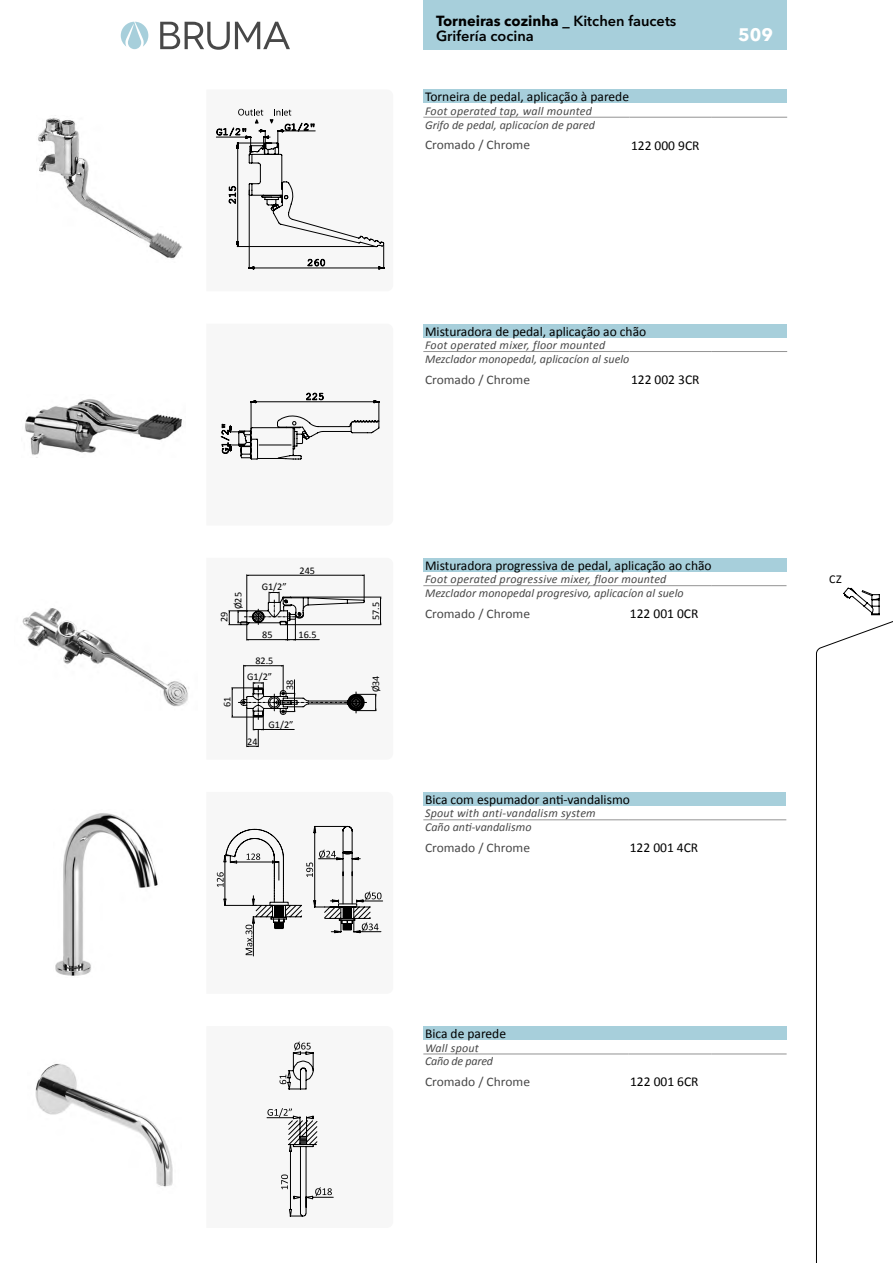
<style>
.page{position:relative;width:893px;height:1263px;background:#fff}
.page>*{position:absolute;margin:0;border:0;box-sizing:border-box;transform-origin:0 0}
.t1{font:700 18px "Avenir Next LT Pro";color:#fff}
.t2{font:600 14.55px/15px "Avenir Next LT Pro";color:#000}
.t3{font:13.5px "Calibri";color:#000}
.t4{font:13.05px "Calibri";color:#484848;scale:1.04 1}
.t5{font:italic 12px/14px "Calibri";letter-spacing:.005em;color:#484848}
.t6{font:italic 12px/14px "Calibri";letter-spacing:-.015em;color:#484848}
.t7{font:12px "Calibri";color:#000}
.t8{font:10.2px "Calibri";color:#000}
.s1{font-weight:700}
</style>
<div class="page">
<div style="left:424px;top:0;width:363px;height:50px;background:#a7cfdb"></div>
<svg style="left:160px;top:22px;width:130px;height:28px"></svg>
<svg style="left:121px;top:22px;width:27px;height:27px"></svg>
<svg style="left:816px;top:615px;width:77px;height:648px"></svg>
<svg style="left:843px;top:587px;width:37px;height:28px"></svg>
<div style="left:423px;top:324px;width:364px;height:14px;background:#a7cfdb"></div>
<hr style="left:423px;top:351px;width:206px;height:1px;background:#939393">
<hr style="left:629px;top:351px;width:83px;height:1px;background:#939393">
<hr style="left:712px;top:351px;width:75px;height:1px;background:#939393">
<img style="left:25px;top:399px;width:157px;height:59px">
<svg style="left:220px;top:392px;width:160px;height:68px"></svg>
<img style="left:22px;top:608px;width:167px;height:99px">
<div style="left:423px;top:558px;width:363px;height:14px;background:#a7cfdb"></div>
<hr style="left:423px;top:585px;width:205px;height:1px;background:#939393">
<hr style="left:628px;top:585px;width:83px;height:1px;background:#939393">
<hr style="left:711px;top:585px;width:75px;height:1px;background:#939393">
<svg style="left:228px;top:574px;width:154px;height:174px"></svg>
<div style="left:423px;top:89px;width:364px;height:14px;background:#a7cfdb"></div>
<hr style="left:423px;top:117px;width:206px;height:1px;background:#939393">
<hr style="left:629px;top:117px;width:83px;height:1px;background:#939393">
<hr style="left:712px;top:117px;width:75px;height:1px;background:#939393">
<img style="left:38px;top:115px;width:144px;height:144px">
<svg style="left:215px;top:108px;width:170px;height:162px"></svg>
<div style="left:423px;top:792px;width:363px;height:14px;background:#a7cfdb"></div>
<hr style="left:423px;top:819px;width:205px;height:1px;background:#939393">
<hr style="left:628px;top:819px;width:83px;height:1px;background:#939393">
<hr style="left:711px;top:819px;width:75px;height:1px;background:#939393">
<img style="left:55px;top:813px;width:103px;height:163px">
<svg style="left:216px;top:825px;width:168px;height:132px"></svg>
<div style="left:423px;top:1026px;width:364px;height:14px;background:#a7cfdb"></div>
<hr style="left:423px;top:1054px;width:205px;height:1px;background:#939393">
<hr style="left:628px;top:1054px;width:83px;height:1px;background:#939393">
<hr style="left:711px;top:1054px;width:76px;height:1px;background:#939393">
<img style="left:35px;top:1064px;width:138px;height:123px">
<svg style="left:266px;top:1041px;width:68px;height:176px"></svg>
<p class="t2" style="left:436px;top:13px;width:242px"><span class="s1">Torneiras cozinha _</span> Kitchen faucets<br>Grifería cocina</p>
<p class="t3" style="left:425px;top:88px;width:206px">Torneira de pedal, aplicação à parede</p>
<p class="t5" style="left:425px;top:103px;width:172px">Foot operated tap, wall mounted<br>Grifo de pedal, aplicacíon de pared</p>
<p class="t4" style="left:425px;top:137px;width:102px">Cromado / Chrome</p>
<p class="t3" style="left:631px;top:137px;width:70px">122 000 9CR</p>
<h1 class="t1" style="left:738px;top:24px;width:36px">509</h1>
<p class="t3" style="left:425px;top:323px;width:223px">Misturadora de pedal, aplicação ao chão</p>
<p class="t5" style="left:425px;top:338px;width:206px">Foot operated mixer, floor mounted<br>Mezclador monopedal, aplicacíon al suelo</p>
<p class="t4" style="left:425px;top:371px;width:102px">Cromado / Chrome</p>
<p class="t3" style="left:631px;top:371px;width:70px">122 002 3CR</p>
<p class="t8" style="left:232px;top:609px;width:19px;rotate:-90deg">Ø25</p>
<p class="t8" style="left:218px;top:622px;width:12px;rotate:-90deg">29</p>
<p class="t8" style="left:262px;top:580px;width:26px">G1/2”</p>
<p class="t8" style="left:300px;top:564px;width:17px">245</p>
<p class="t8" style="left:262px;top:628px;width:12px">85</p>
<p class="t8" style="left:298px;top:628px;width:20px">16.5</p>
<p class="t8" style="left:255px;top:654px;width:20px">82.5</p>
<p class="t8" style="left:221px;top:707px;width:12px;rotate:-90deg">61</p>
<p class="t8" style="left:247px;top:670px;width:26px">G1/2”</p>
<p class="t8" style="left:268px;top:718px;width:26px">G1/2”</p>
<p class="t8" style="left:283px;top:690px;width:12px;rotate:-90deg">38</p>
<p class="t8" style="left:247px;top:735px;width:12px">24</p>
<p class="t8" style="left:369px;top:620px;width:20px;rotate:-90deg">57.5</p>
<p class="t8" style="left:369px;top:692px;width:19px;rotate:-90deg">Ø34</p>
<p class="t3" style="left:425px;top:557px;width:288px">Misturadora progressiva de pedal, aplicação ao chão</p>
<p class="t5" style="left:425px;top:572px;width:260px">Foot operated progressive mixer, floor mounted<br>Mezclador monopedal progresivo, aplicacíon al suelo</p>
<p class="t4" style="left:425px;top:605px;width:102px">Cromado / Chrome</p>
<p class="t3" style="left:630px;top:605px;width:70px">122 001 0CR</p>
<p class="t3" style="left:425px;top:791px;width:206px">Bica com espumador anti-vandalismo</p>
<p class="t5" style="left:425px;top:806px;width:172px">Spout with anti-vandalism system<br>Caño anti-vandalismo</p>
<p class="t4" style="left:425px;top:839px;width:102px">Cromado / Chrome</p>
<p class="t3" style="left:630px;top:839px;width:70px">122 001 4CR</p>
<p class="t3" style="left:425px;top:1025px;width:83px">Bica de parede</p>
<p class="t6" style="left:425px;top:1040px;width:69px">Wall spout<br>Caño de pared</p>
<p class="t4" style="left:425px;top:1073px;width:102px">Cromado / Chrome</p>
<p class="t3" style="left:630px;top:1073px;width:70px">122 001 6CR</p>
<p class="t7" style="left:829px;top:571px;width:14px">CZ</p>
</div>
